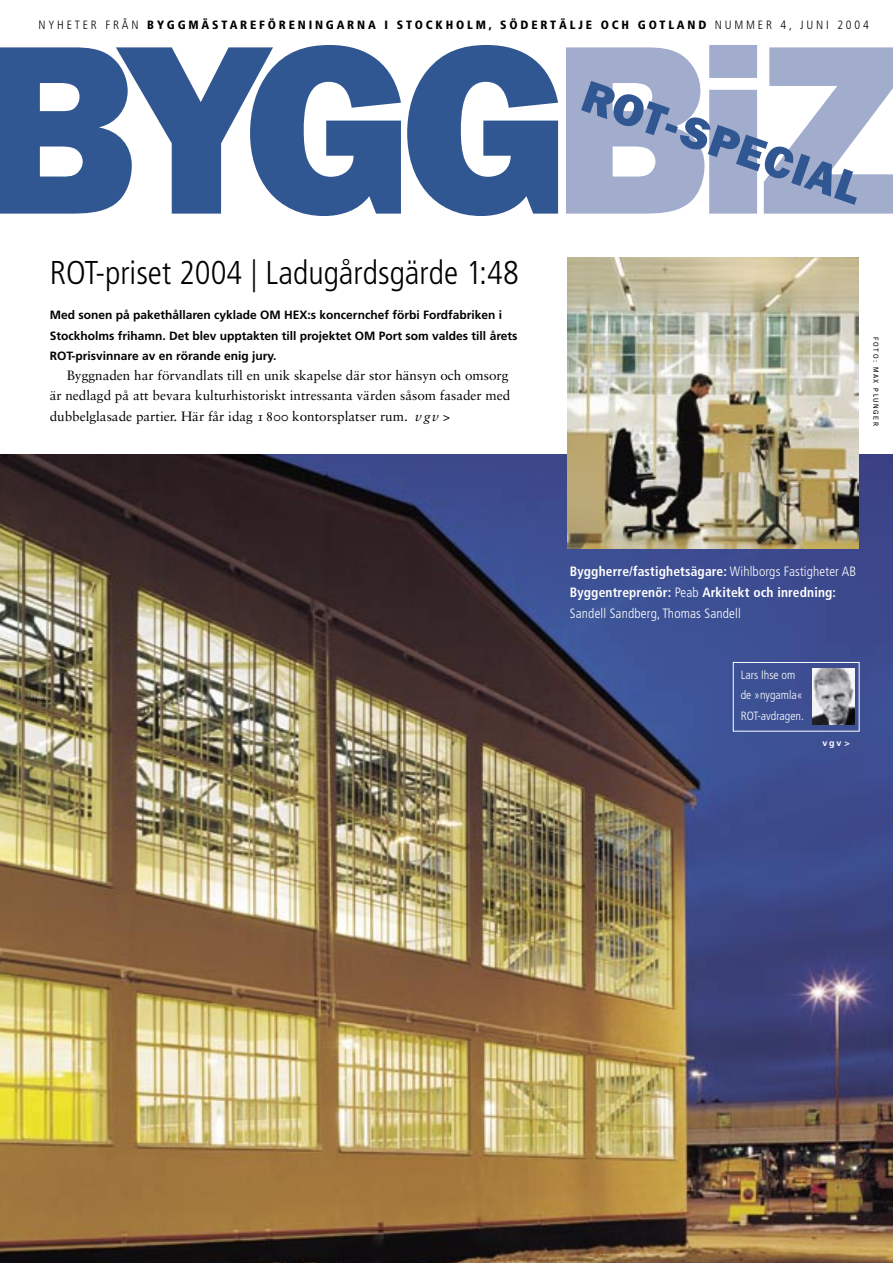
<style>
.page{position:relative;width:893px;height:1263px;background:#fff}
.page>*{position:absolute;margin:0;border:0;box-sizing:border-box;transform-origin:0 0}
.t1{font:800 45px "Franklin Gothic";color:#315793}
.t2{font:300 condensed 33px "Frutiger";color:#000}
.ARTIKEL__bröd__INDRAG{font:13.5px/20.2px "Sabon";color:#000}
.t3{font:700 condensed 13.5px/21px "Frutiger";letter-spacing:.01em;color:#fff}
.NOTIS__bröd__FET__utan_indrag{font:700 12px/20.2px "Frutiger";color:#000}
.t4{font:900 condensed 12px "Frutiger";letter-spacing:.235em;color:#000}
.NOTIS__bröd__MAGER__indrag{font:300 condensed 12px "Frutiger";color:#fff}
.NOTIS__bröd__FET__utan_indrag-2{font:700 9px "Frutiger";color:#fff}
.t5{font:7.5px "Bell Centennial BT Sub Caption";letter-spacing:.2em;color:#000}
.s1{font-weight:300}
.s2{font-family:"Sabon Roman SC"}
.s3{font-style:italic}
</style>
<div class="page">
<img style="left:0;top:454px;width:893px;height:809px">
<svg style="left:0;top:45px;width:401px;height:171px"></svg>
<svg style="left:407px;top:45px;width:151px;height:171px"></svg>
<svg style="left:566px;top:45px;width:191px;height:169px"></svg>
<svg style="left:764px;top:47px;width:129px;height:167px"></svg>
<img style="left:568px;top:257px;width:291px;height:291px">
<img style="left:813px;top:669px;width:41px;height:55px">
<div style="left:733px;top:662px;width:126px;height:69px;border:1px solid #fff"></div>
<p class="t4" style="left:38px;top:18px;width:832px"><span class="s1">NYHETER FRÅN</span> BYGGMÄSTAREFÖRENINGARNA I STOCKHOLM, SÖDERTÄLJE OCH GOTLAND <span class="s1">NUMMER 4, JUNI 2004</span></p>
<p class="t2" style="left:50px;top:253px;width:471px">ROT-priset 2004 | Ladugårdsgärde 1:48</p>
<p class="NOTIS__bröd__FET__utan_indrag" style="left:50px;top:305px;width:469px">Med sonen på pakethållaren cyklade OM HEX:s koncernchef förbi Fordfabriken i<br>Stockholms frihamn. Det blev upptakten till projektet OM Port som valdes till årets<br>ROT-prisvinnare av en rörande enig jury.</p>
<p class="ARTIKEL__bröd__INDRAG" style="left:50px;top:365px;width:462px;text-indent:17px">Byggnaden har förvandlats till en unik skapelse där stor hänsyn och omsorg är nedlagd på att bevara kulturhistoriskt intressanta värden såsom fasader med dubbelglasade partier. Här får idag <span class="s2">1 800</span> kontorsplatser rum. <span class="s3">v g v &gt;</span></p>
<p class="t1" style="left:592px;top:70px;width:293px;rotate:19deg">ROT-SPECIAL</p>
<p class="t5" style="left:881px;top:337px;width:90px;rotate:90deg">FOTO: MAX PLUNGER</p>
<p class="t3" style="left:570px;top:561px;width:288px">Byggherre/fastighetsägare: <span class="s1">Wihlborgs Fastigheter AB</span></p>
<p class="t3" style="left:570px;top:582px;width:268px">Byggentreprenör: <span class="s1">Peab</span> Arkitekt och inredning:<br><span class="s1">Sandell Sandberg, Thomas Sandell</span></p>
<p class="NOTIS__bröd__MAGER__indrag" style="left:741px;top:668px;width:56px">Lars Ihse om</p>
<p class="NOTIS__bröd__MAGER__indrag" style="left:741px;top:688px;width:63px">de »nygamla«</p>
<p class="NOTIS__bröd__MAGER__indrag" style="left:741px;top:709px;width:65px">ROT-avdragen.</p>
<p class="NOTIS__bröd__FET__utan_indrag-2" style="left:823px;top:738px;width:29px">v g v &gt;</p>
</div>
